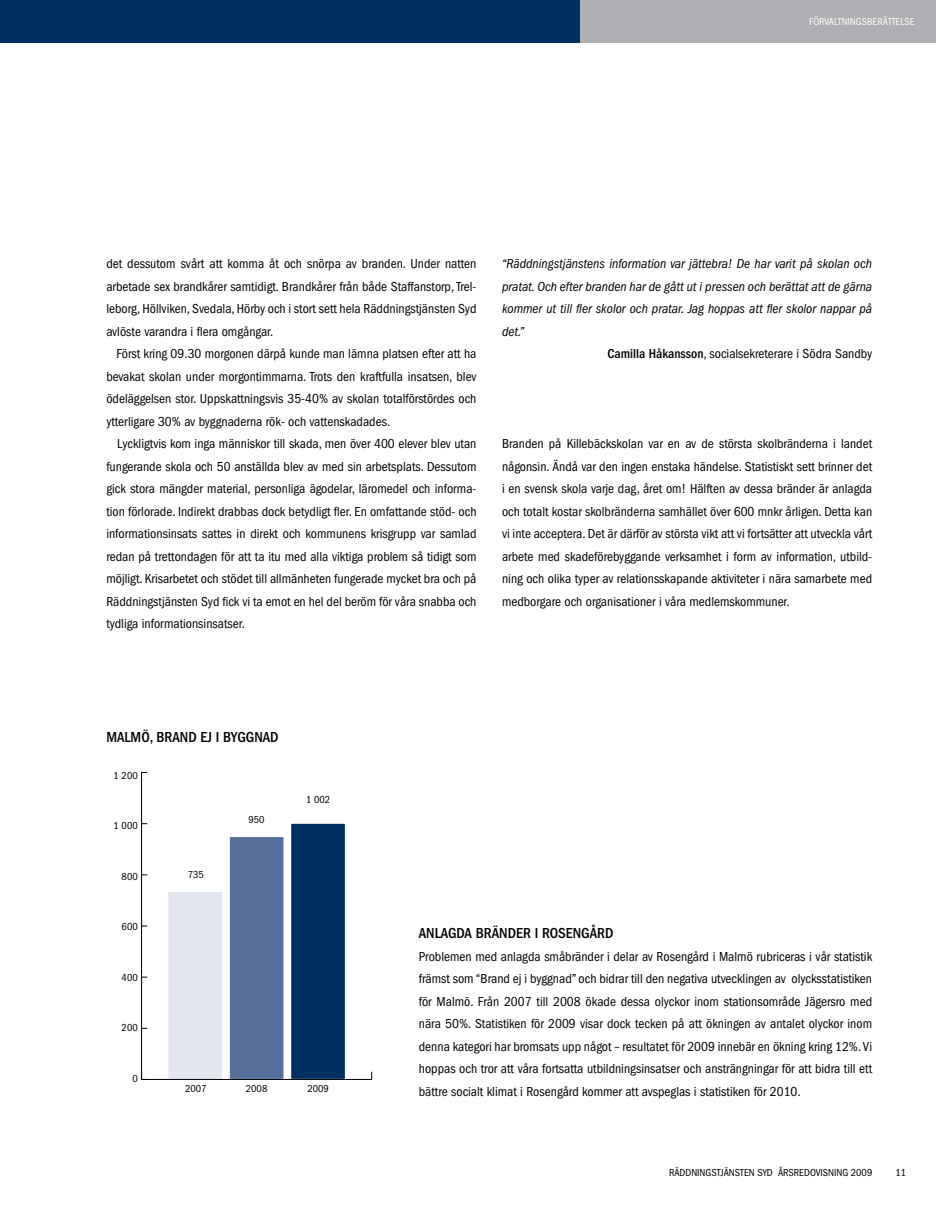
<style>
.page{position:relative;width:936px;height:1212px;background:#fff}
.page>*{position:absolute;margin:0;border:0;box-sizing:border-box;transform-origin:0 0}
.t1{font:500 condensed 15px "Franklin Gothic";color:#000}
.t2{font:condensed 13.5px/22.5px "Franklin Gothic";color:#000;text-align:justify}
.t3{font:italic condensed 13.5px "Franklin Gothic";color:#000}
.t4{font:condensed 10.5px "Franklin Gothic";color:#000}
.t5{font:condensed 10.5px "Franklin Gothic";color:#fff}
.s1{font-weight:500}
</style>
<div class="page">
<div style="left:0;top:0;width:580px;height:43px;background:#003063"></div>
<div style="left:580px;top:0;width:355px;height:43px;background:#aeafb2"></div>
<div style="left:290px;top:822px;width:56px;height:258px;background:#003063;border:1px solid #fff"></div>
<div style="left:228px;top:836px;width:57px;height:244px;background:#55709c;border:1px solid #fff"></div>
<div style="left:167px;top:891px;width:56px;height:189px;background:#e2e6ef;border:1px solid #fff"></div>
<hr style="left:141px;top:1079px;width:231px;height:1px;background:#000">
<hr style="left:141px;top:772px;width:1px;height:307px;background:#000">
<p class="t5" style="left:809px;top:16px;width:107px">FÖRVALTNINGSBERÄTTELSE</p>
<p class="t2" style="left:106px;top:252px;width:371px">det dessutom svårt att komma åt och snörpa av branden. Under natten arbetade sex brandkårer samtidigt. Brandkårer från både Staffanstorp, Trel&shy;leborg, Höllviken, Svedala, Hörby och i stort sett hela Räddningstjänsten Syd avlöste varandra i flera omgångar.</p>
<p class="t2" style="left:106px;top:343px;width:371px;text-indent:10px">Först kring 09.30 morgonen därpå kunde man lämna platsen efter att ha bevakat skolan under morgontimmarna. Trots den kraftfulla insatsen, blev ödeläggelsen stor. Uppskattningsvis 35-40% av skolan totalförstördes och ytterligare 30% av byggnaderna rök- och vattenskadades.</p>
<p class="t2" style="left:106px;top:433px;width:371px;text-indent:11px">Lyckligtvis kom inga människor till skada, men över 400 elever blev utan fungerande skola och 50 anställda blev av med sin arbetsplats. Dessutom gick stora mängder material, personliga ägodelar, läromedel och informa&shy;tion förlorade. Indirekt drabbas dock betydligt fler. En omfattande stöd- och informationsinsats sattes in direkt och kommunens krisgrupp var samlad redan på trettondagen för att ta itu med alla viktiga problem så tidigt som möjligt. Krisarbetet och stödet till allmänheten fungerade mycket bra och på Räddningstjänsten Syd fick vi ta emot en hel del beröm för våra snabba och tydliga informationsinsatser.</p>
<p class="t3" style="left:502px;top:256px;width:371px">“Räddningstjänstens information var jättebra! De har varit på skolan och</p>
<p class="t3" style="left:502px;top:279px;width:371px">pratat. Och efter branden har de gått ut i pressen och berättat att de gärna</p>
<p class="t3" style="left:502px;top:301px;width:371px">kommer ut till fler skolor och pratar. Jag hoppas att fler skolor nappar på</p>
<p class="t3" style="left:502px;top:324px;width:24px">det.”</p>
<p class="t2" style="left:607px;top:343px;width:266px"><span class="s1">CAMILLA HÅKANSSON</span>, socialsekreterare i Södra Sandby</p>
<p class="t2" style="left:502px;top:433px;width:371px">Branden på Killebäckskolan var en av de största skolbränderna i landet någonsin. Ändå var den ingen enstaka händelse. Statistiskt sett brinner det i en svensk skola varje dag, året om! Hälften av dessa bränder är anlagda och totalt kostar skolbränderna samhället över 600 mnkr årligen. Detta kan vi inte acceptera. Det är därför av största vikt att vi fortsätter att utveckla vårt arbete med skadeförebyggande verksamhet i form av information, utbild&shy;ning och olika typer av relationsskapande aktiviteter i nära samarbete med medborgare och organisationer i våra medlemskommuner.</p>
<p class="t1" style="left:106px;top:728px;width:10px">MALMÖ</p>
<p class="t1" style="left:150px;top:728px;width:82px">, BRANDEJ IBYGG</p>
<p class="t1" style="left:254px;top:728px;width:18px">NAD</p>
<p class="t4" style="left:114px;top:769px;width:26px">1 200</p>
<p class="t4" style="left:114px;top:820px;width:26px">1 000</p>
<p class="t4" style="left:122px;top:870px;width:18px">800</p>
<p class="t4" style="left:188px;top:868px;width:18px">735</p>
<p class="t4" style="left:248px;top:814px;width:18px">950</p>
<p class="t4" style="left:306px;top:794px;width:26px">1 002</p>
<p class="t4" style="left:122px;top:921px;width:18px">600</p>
<p class="t4" style="left:122px;top:971px;width:18px">400</p>
<p class="t4" style="left:122px;top:1022px;width:18px">200</p>
<p class="t4" style="left:132px;top:1072px;width:7px">0</p>
<p class="t4" style="left:185px;top:1083px;width:23px">2007</p>
<p class="t4" style="left:246px;top:1083px;width:23px">2008</p>
<p class="t4" style="left:307px;top:1083px;width:23px">2009</p>
<p class="t1" style="left:419px;top:924px;width:196px">AN LAGDA BRÄNDER I ROSENGÅRD</p>
<p class="t2" style="left:419px;top:945px;width:455px">Problemen med anlagda småbränder i delar av Rosengård i Malmö rubriceras i vår statistik främst som “Brand ej i byggnad” och bidrar till den negativa utvecklingen av olycksstatistiken för Malmö. Från 2007 till 2008 ökade dessa olyckor inom stationsområde Jägersro med nära 50%. Statistiken för 2009 visar dock tecken på att ökningen av antalet olyckor inom denna kategori har bromsats upp något – resultatet för 2009 innebär en ökning kring 12%. Vi hoppas och tror att våra fortsatta utbildningsinsatser och ansträngningar för att bidra till ett bättre socialt klimat i Rosengård kommer att avspeglas i statistiken för 2010.</p>
<p class="t4" style="left:669px;top:1167px;width:205px">RÄDDNINGSTJÄNSTEN SYD ÅRSREDOVISNING 2009</p>
<p class="t4" style="left:895px;top:1167px;width:12px">11</p>
</div>
